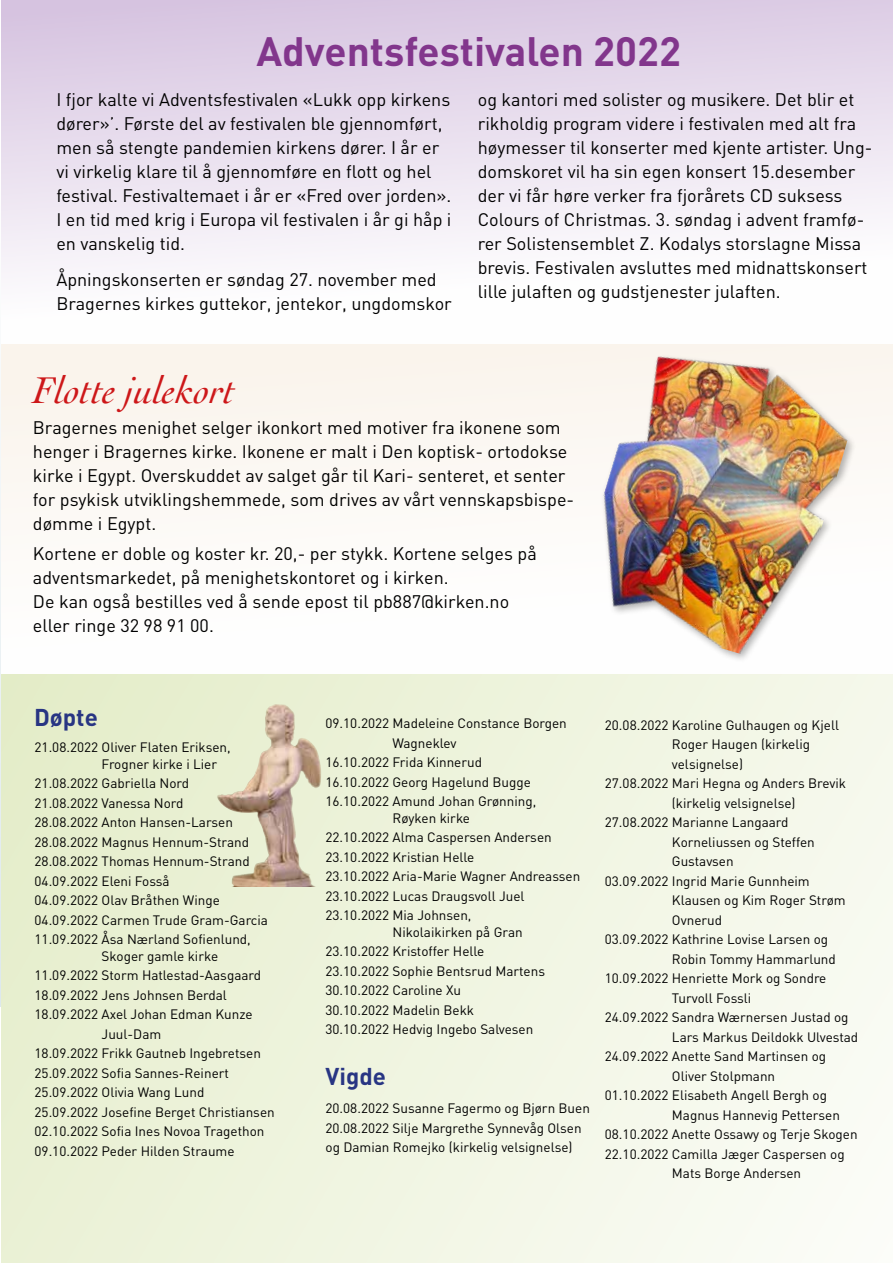
<style>
.page{position:relative;width:893px;height:1263px;background:#fff}
.page>*{position:absolute;margin:0;border:0;box-sizing:border-box;transform-origin:0 0}
.t1{font:700 40.5px "DIN";color:#82368c}
.t2{font:italic 39px "Cochin";color:#cd1719}
.t3{font:700 24px "DIN";color:#283583}
.t4{font:18px/24px "DIN";color:#000}
.t5{font:13.5px/19.5px "DIN";color:#000}
</style>
<div class="page">
<hr style="left:0;top:0;width:1px;height:1006px;background:#b3ccd6">
<div style="left:1px;top:674px;width:892px;height:589px;background:linear-gradient(to right,#e7eece,#f8faf2)"></div>
<img style="left:217px;top:704px;width:106px;height:182px">
<div style="left:1px;top:0;width:892px;height:344px;background:linear-gradient(to bottom,#d9c8e2,#fff)"></div>
<div style="left:1px;top:344px;width:892px;height:330px;background:#fcf9f6"></div>
<img style="left:571px;top:325px;width:292px;height:334px">
<h1 class="t1" style="left:256px;top:25px;width:426px">Adventsfestivalen 2022</h1>
<p class="t4" style="left:478px;top:87px;width:396px">og kantori med solister og musikere. Det blir et rikholdig program videre i festivalen med alt fra høymesser til konserter med kjente artister. Ung&shy;domskoret vil ha sin egen konsert 15.desember der vi får høre verker fra fjorårets CD suksess Colours of Christmas. 3. søndag i advent framfø&shy;rer Solistensemblet Z. Kodalys storslagne Missa brevis. Festivalen avsluttes med midnattskonsert lille julaften og gudstjenester julaften.</p>
<p class="t4" style="left:56px;top:87px;width:397px">I fjor kalte vi Adventsfestivalen «Lukk opp kirkens dører»’. Første del av festivalen ble gjennomført, men så stengte pandemien kirkens dører. I år er vi virkelig klare til å gjennomføre en flott og hel festival. Festivaltemaet i år er «Fred over jorden».<br>I en tid med krig i Europa vil festivalen i år gi håp i en vanskelig tid.</p>
<h3 class="t4" style="left:56px;top:267px;width:397px">Åpningskonserten er søndag 27. november med<br>Bragernes kirkes guttekor, jentekor, ungdomskor</h3>
<h2 class="t2" style="left:33px;top:364px;width:204px">Flotte julekort</h2>
<p class="t4" style="left:33px;top:415px;width:543px">Bragernes menighet selger ikonkort med motiver fra ikonene som henger i Bragernes kirke. Ikonene er malt i Den koptisk- ortodokse kirke i Egypt. Overskuddet av salget går til Kari- senteret, et senter for psykisk utviklingshemmede, som drives av vårt vennskapsbispe&shy;dømme i Egypt.</p>
<h3 class="t4" style="left:33px;top:541px;width:505px">Kortene er doble og koster kr. 20,- per stykk. Kortene selges på adventsmarkedet, på menighetskontoret og i kirken.<br>De kan også bestilles ved å sende epost til pb887@kirken.no eller ringe 32 98 91 00.</h3>
<h3 class="t3" style="left:34px;top:702px;width:65px">Døpte</h3>
<p class="t5" style="left:102px;top:739px;width:131px;line-height:16.5px;text-indent:-67px">21.08.2022 Oliver Flaten Eriksen,<br>Frogner kirke i Lier</p>
<p class="t5" style="left:35px;top:774px;width:235px">21.08.2022 Gabriella Nord<br>21.08.2022 Vanessa Nord<br>28.08.2022 Anton Hansen-Larsen<br>28.08.2022 Magnus Hennum-Strand<br>28.08.2022 Thomas Hennum-Strand<br>04.09.2022 Eleni Fosså<br>04.09.2022 Olav Bråthen Winge<br>04.09.2022 Carmen Trude Gram-Garcia<br>11.09.2022 Åsa Nærland Sofienlund,</p>
<p class="t5" style="left:102px;top:946px;width:118px">Skoger gamle kirke</p>
<p class="t5" style="left:35px;top:965px;width:228px">11.09.2022 Storm Hatlestad-Aasgaard</p>
<p class="t5" style="left:35px;top:985px;width:194px">18.09.2022 Jens Johnsen Berdal</p>
<p class="t5" style="left:35px;top:1004px;width:220px">18.09.2022 Axel Johan Edman Kunze</p>
<p class="t5" style="left:102px;top:1024px;width:61px">Juul-Dam</p>
<p class="t5" style="left:35px;top:1043px;width:228px">18.09.2022 Frikk Gautneb Ingebretsen</p>
<p class="t5" style="left:35px;top:1063px;width:196px">25.09.2022 Sofia Sannes-Reinert</p>
<p class="t5" style="left:35px;top:1082px;width:171px">25.09.2022 Olivia Wang Lund</p>
<p class="t5" style="left:35px;top:1102px;width:242px">25.09.2022 Josefine Berget Christiansen</p>
<p class="t5" style="left:35px;top:1121px;width:231px">02.10.2022 Sofia Ines Novoa Tragethon</p>
<p class="t5" style="left:35px;top:1141px;width:202px">09.10.2022 Peder Hilden Straume</p>
<p class="t5" style="left:325px;top:713px;width:243px">09.10.2022 Madeleine Constance Borgen</p>
<p class="t5" style="left:393px;top:733px;width:66px">Wagneklev</p>
<p class="t5" style="left:325px;top:752px;width:158px">16.10.2022 Frida Kinnerud</p>
<p class="t5" style="left:325px;top:772px;width:207px">16.10.2022 Georg Hagelund Bugge</p>
<p class="t5" style="left:325px;top:791px;width:212px">16.10.2022 Amund Johan Grønning,</p>
<p class="t5" style="left:325px;top:808px;width:256px;text-indent:67px">Røyken kirke<br>22.10.2022 Alma Caspersen Andersen<br>23.10.2022 Kristian Helle<br>23.10.2022 Aria-Marie Wagner Andreassen<br>23.10.2022 Lucas Draugsvoll Juel<br>23.10.2022 Mia Johnsen,</p>
<p class="t5" style="left:325px;top:922px;width:221px;text-indent:67px">Nikolaikirken på Gran<br>23.10.2022 Kristoffer Helle<br>23.10.2022 Sophie Bentsrud Martens<br>30.10.2022 Caroline Xu<br>30.10.2022 Madelin Bekk<br>30.10.2022 Hedvig Ingebo Salvesen</p>
<h3 class="t3" style="left:325px;top:1061px;width:62px">Vigde</h3>
<p class="t5" style="left:325px;top:1098px;width:266px">20.08.2022 Susanne Fagermo og Bjørn Buen<br>20.08.2022 Silje Margrethe Synnevåg Olsen og Damian Romejko (kirkelig velsignelse)</p>
<p class="t5" style="left:605px;top:715px;width:236px">20.08.2022 Karoline Gulhaugen og Kjell</p>
<p class="t5" style="left:672px;top:734px;width:140px">Roger Haugen (kirkelig</p>
<p class="t5" style="left:672px;top:754px;width:73px">velsignelse)</p>
<p class="t5" style="left:605px;top:773px;width:243px">27.08.2022 Mari Hegna og Anders Brevik</p>
<p class="t5" style="left:672px;top:793px;width:125px">(kirkelig velsignelse)</p>
<p class="t5" style="left:605px;top:812px;width:185px">27.08.2022 Marianne Langaard</p>
<p class="t5" style="left:672px;top:832px;width:144px">Korneliussen og Steffen</p>
<p class="t5" style="left:672px;top:851px;width:63px">Gustavsen</p>
<p class="t5" style="left:605px;top:871px;width:206px">03.09.2022 Ingrid Marie Gunnheim</p>
<p class="t5" style="left:672px;top:890px;width:175px">Klausen og Kim Roger Strøm</p>
<p class="t5" style="left:672px;top:910px;width:52px">Ovnerud</p>
<p class="t5" style="left:605px;top:929px;width:225px">03.09.2022 Kathrine Lovise Larsen og</p>
<p class="t5" style="left:672px;top:949px;width:165px">Robin Tommy Hammarlund</p>
<p class="t5" style="left:605px;top:968px;width:223px">10.09.2022 Henriette Mork og Sondre</p>
<p class="t5" style="left:672px;top:988px;width:81px">Turvoll Fossli</p>
<p class="t5" style="left:605px;top:1007px;width:245px">24.09.2022 Sandra Wærnersen Justad og</p>
<p class="t5" style="left:672px;top:1027px;width:188px">Lars Markus Deildokk Ulvestad</p>
<p class="t5" style="left:605px;top:1046px;width:223px">24.09.2022 Anette Sand Martinsen og</p>
<p class="t5" style="left:672px;top:1066px;width:105px">Oliver Stolpmann</p>
<p class="t5" style="left:605px;top:1085px;width:224px">01.10.2022 Elisabeth Angell Bergh og</p>
<p class="t5" style="left:672px;top:1105px;width:170px">Magnus Hannevig Pettersen</p>
<p class="t5" style="left:605px;top:1124px;width:254px">08.10.2022 Anette Ossawy og Terje Skogen</p>
<p class="t5" style="left:605px;top:1144px;width:241px">22.10.2022 Camilla Jæger Caspersen og</p>
<p class="t5" style="left:672px;top:1163px;width:131px">Mats Borge Andersen</p>
</div>
